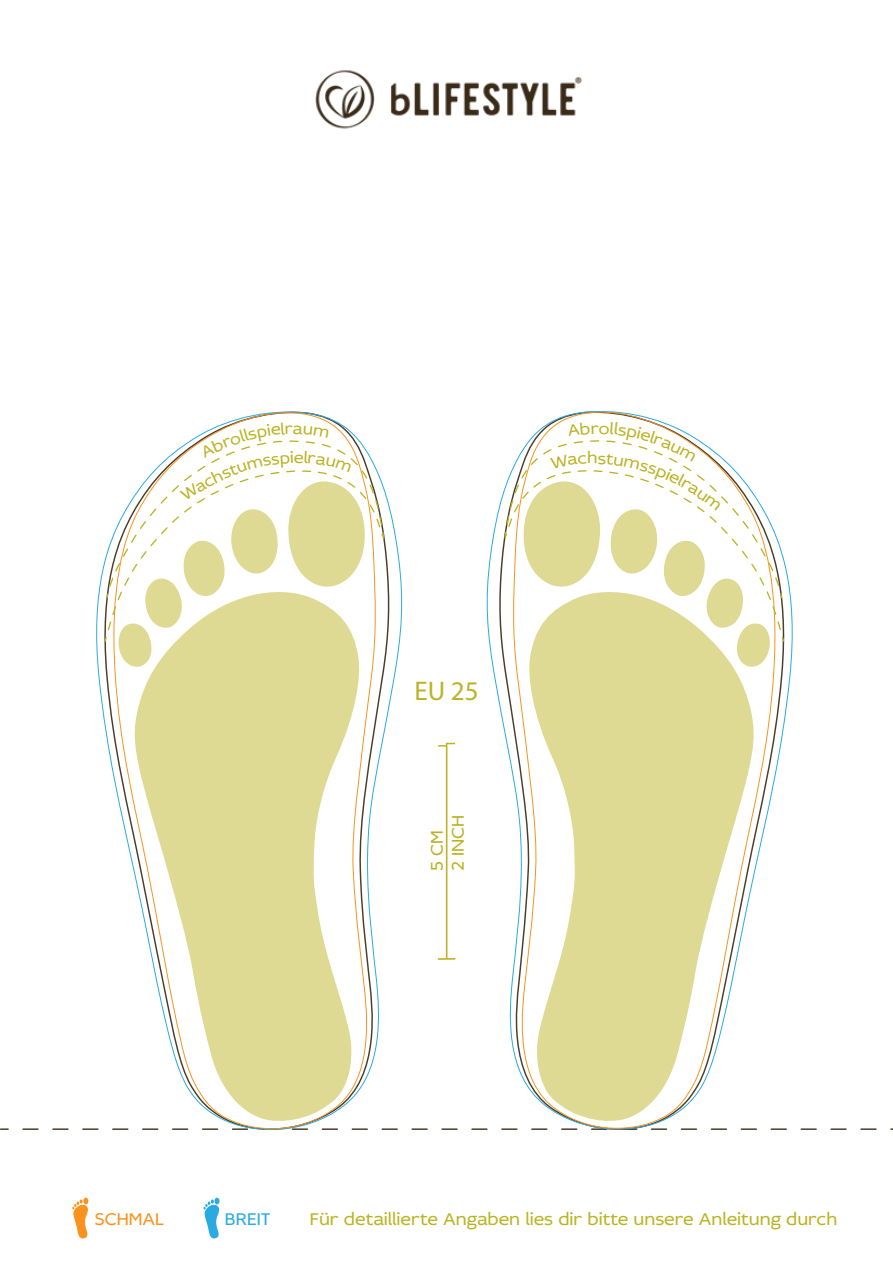
<style>
.page{position:relative;width:893px;height:1263px;background:#fff}
.page>*{position:absolute;margin:0;border:0;box-sizing:border-box;transform-origin:0 0}
.t1{font:27px "Myriad Pro";color:#bbb323}
.t2{font:18px/21.1px "Idealist Sans";color:#bbb323}
.t3{font:18px "Idealist Sans";color:#f7931e}
.t4{font:18px "Idealist Sans";color:#29abe2}
.t5{font:16.65px "Idealist Sans";color:#bbb323}
</style>
<div class="page">
<svg style="left:1px;top:1128px;width:7px;height:2px"></svg>
<svg style="left:23px;top:1128px;width:854px;height:2px"></svg>
<hr style="left:446px;top:743px;width:1px;height:216px;background:#bbb323">
<svg style="left:438px;top:958px;width:17px;height:2px"></svg>
<svg style="left:438px;top:743px;width:17px;height:4px"></svg>
<svg style="left:72px;top:1197px;width:16px;height:41px"></svg>
<svg style="left:203px;top:1198px;width:17px;height:40px"></svg>
<svg style="left:90px;top:491px;width:314px;height:639px"></svg>
<svg style="left:110px;top:411px;width:268px;height:719px"></svg>
<svg style="left:132px;top:668px;width:229px;height:455px;fill:#deda93"></svg>
<svg style="left:485px;top:493px;width:314px;height:637px"></svg>
<svg style="left:511px;top:411px;width:268px;height:719px"></svg>
<svg style="left:527px;top:668px;width:230px;height:455px;fill:#deda93"></svg>
<img style="left:315px;top:70px;width:267px;height:59px">
<svg style="left:103px;top:422px;width:282px;height:246px"></svg>
<svg style="left:503px;top:422px;width:282px;height:246px"></svg>
<h1 class="t1" style="left:414px;top:674px;width:66px">EU 25</h1>
<p class="t2" style="left:426px;top:871px;width:58px;rotate:-90deg">5 CM<br>2 INCH</p>
<p class="t5" style="left:587px;top:447px;width:12px">h</p>
<p class="t3" style="left:95px;top:1207px;width:71px">SCHMAL</p>
<p class="t4" style="left:225px;top:1206px;width:47px">BREIT</p>
<p class="t2" style="left:310px;top:1208px;width:529px">Für detaillierte Angaben lies dir bitte unsere Anleitung durch</p>
</div>
